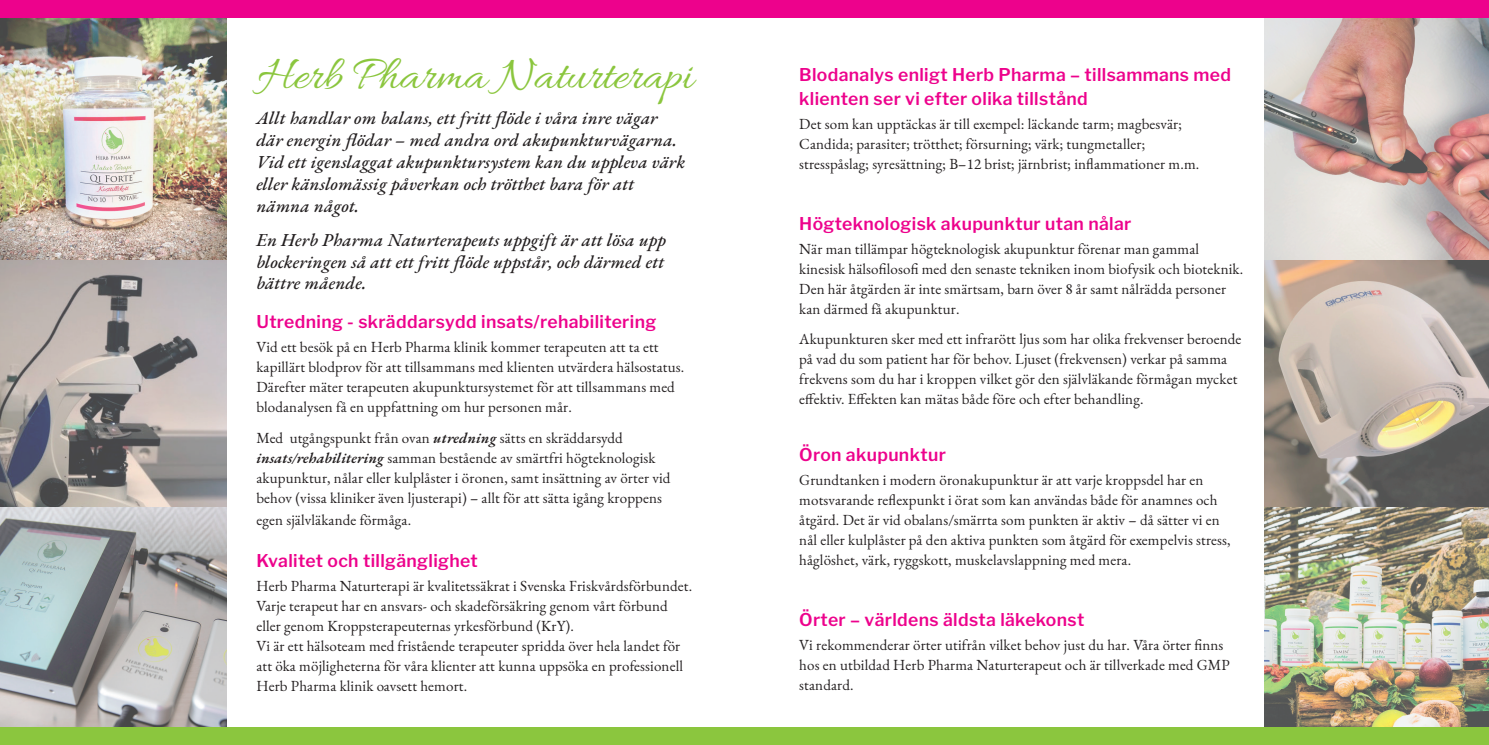
<style>
.page{position:relative;width:1489px;height:745px;background:#fff}
.page>*{position:absolute;margin:0;border:0;box-sizing:border-box;transform-origin:0 0}
.t1{font:48.75px "Allura";letter-spacing:-.01em;color:#8bc63e}
.t2{font:italic 500 18.12px/21.8px "EB Garamond";letter-spacing:.01em;color:#231f20}
.t3{font:600 17.5px/23.8px "Libre Franklin";letter-spacing:.02em;color:#ed028c}
.t4{font:15px/20px "EB Garamond";letter-spacing:.01em;color:#231f20}
.s1{font-weight:600;font-style:italic}
</style>
<div class="page">
<img style="left:0;top:18px;width:226px;height:708px">
<img style="left:1264px;top:18px;width:224px;height:708px">
<div style="left:0;top:726px;width:744px;height:18px;background:#8bc63e"></div>
<div style="left:0;top:0;width:744px;height:18px;background:#ed028c"></div>
<div style="left:744px;top:726px;width:744px;height:18px;background:#8bc63e"></div>
<div style="left:744px;top:0;width:744px;height:18px;background:#ed028c"></div>
<p class="t1" style="left:257px;top:48px;width:437px">Herb Pharma Naturterapi</p>
<p class="t3" style="left:799px;top:63px;width:433px">Blodanalys enligt Herb Pharma – tillsammans med klienten ser vi efter olika tillstånd</p>
<p class="t4" style="left:799px;top:114px;width:384px">Det som kan upptäckas är till exempel: läckande tarm; magbesvär;</p>
<p class="t4" style="left:799px;top:134px;width:347px">Candida; parasiter; trötthet; försurning; värk; tungmetaller;</p>
<p class="t4" style="left:799px;top:154px;width:401px">stresspåslag; syresättning; B–12 brist; järnbrist; inflammationer m.m.</p>
<p class="t2" style="left:256px;top:108px;width:402px">Allt handlar om balans, ett fritt flöde i våra inre vägar</p>
<p class="t2" style="left:256px;top:129px;width:430px">där energin flödar – med andra ord akupunkturvägarna.<br>Vid ett igenslaggat akupunktursystem kan du uppleva värk eller känslomässig påverkan och trötthet bara för att</p>
<p class="t2" style="left:256px;top:195px;width:104px">nämna något.</p>
<p class="t2" style="left:256px;top:229px;width:411px">En Herb Pharma Naturterapeuts uppgift är att lösa upp blockeringen så att ett fritt flöde uppstår, och därmed ett</p>
<p class="t2" style="left:256px;top:272px;width:111px">bättre mående.</p>
<p class="t3" style="left:256px;top:310px;width:401px">Utredning - skräddarsydd insats/rehabilitering</p>
<p class="t4" style="left:256px;top:337px;width:404px">Vid ett besök på en Herb Pharma klinik kommer terapeuten att ta ett</p>
<p class="t4" style="left:256px;top:357px;width:429px">kapillärt blodprov för att tillsammans med klienten utvärdera hälsostatus.<br>Därefter mäter terapeuten akupunktursystemet för att tillsammans med</p>
<p class="t4" style="left:256px;top:397px;width:317px">blodanalysen få en uppfattning om hur personen mår.</p>
<p class="t4" style="left:256px;top:428px;width:368px">Med utgångspunkt från ovan <span class="s1">utredning</span> sätts en skräddarsydd</p>
<p class="t4" style="left:256px;top:448px;width:400px"><span class="s1">insats/rehabilitering</span> samman bestående av smärtfri högteknologisk</p>
<p class="t4" style="left:256px;top:468px;width:415px">akupunktur, nålar eller kulplåster i öronen, samt insättning av örter vid</p>
<p class="t4" style="left:256px;top:488px;width:407px">behov (vissa kliniker även ljusterapi) – allt för att sätta igång kroppens</p>
<p class="t4" style="left:256px;top:509px;width:156px">egen självläkande förmåga.</p>
<p class="t3" style="left:256px;top:548px;width:223px">Kvalitet och tillgänglighet</p>
<p class="t4" style="left:256px;top:575px;width:437px">Herb Pharma Naturterapi är kvalitetssäkrat i Svenska Friskvårdsförbundet.<br>Varje terapeut har en ansvars- och skadeförsäkring genom vårt förbund</p>
<p class="t4" style="left:256px;top:615px;width:319px">eller genom Kroppsterapeuternas yrkesförbund (KrY).</p>
<p class="t4" style="left:256px;top:635px;width:425px">Vi är ett hälsoteam med fristående terapeuter spridda över hela landet för</p>
<p class="t4" style="left:256px;top:655px;width:428px">att öka möjligheterna för våra klienter att kunna uppsöka en professionell<br>Herb Pharma klinik oavsett hemort.</p>
<p class="t3" style="left:799px;top:212px;width:333px">Högteknologisk akupunktur utan nålar</p>
<p class="t4" style="left:799px;top:239px;width:401px">När man tillämpar högteknologisk akupunktur förenar man gammal</p>
<p class="t4" style="left:799px;top:259px;width:445px">kinesisk hälsofilosofi med den senaste tekniken inom biofysik och bioteknik.</p>
<p class="t4" style="left:799px;top:279px;width:428px">Den här åtgärden är inte smärtsam, barn över 8 år samt nålrädda personer kan därmed få akupunktur.</p>
<p class="t4" style="left:799px;top:329px;width:443px">Akupunkturen sker med ett infrarött ljus som har olika frekvenser beroende på vad du som patient har för behov. Ljuset (frekvensen) verkar på samma frekvens som du har i kroppen vilket gör den självläkande förmågan mycket effektiv. Effekten kan mätas både före och efter behandling.</p>
<p class="t3" style="left:799px;top:442px;width:148px">Öron akupunktur</p>
<p class="t4" style="left:799px;top:469px;width:405px">Grundtanken i modern öronakupunktur är att varje kroppsdel har en</p>
<p class="t4" style="left:799px;top:489px;width:433px">motsvarande reflexpunkt i örat som kan användas både för anamnes och åtgärd. Det är vid obalans/smärrta som punkten är aktiv – då sätter vi en nål eller kulplåster på den aktiva punkten som åtgärd för exempelvis stress, håglöshet, värk, ryggskott, muskelavslappning med mera.</p>
<p class="t3" style="left:799px;top:607px;width:286px">Örter – världens äldsta läkekonst</p>
<p class="t4" style="left:799px;top:634px;width:432px">Vi rekommenderar örter utifrån vilket behov just du har. Våra örter finns hos en utbildad Herb Pharma Naturterapeut och är tillverkade med GMP standard.</p>
</div>
